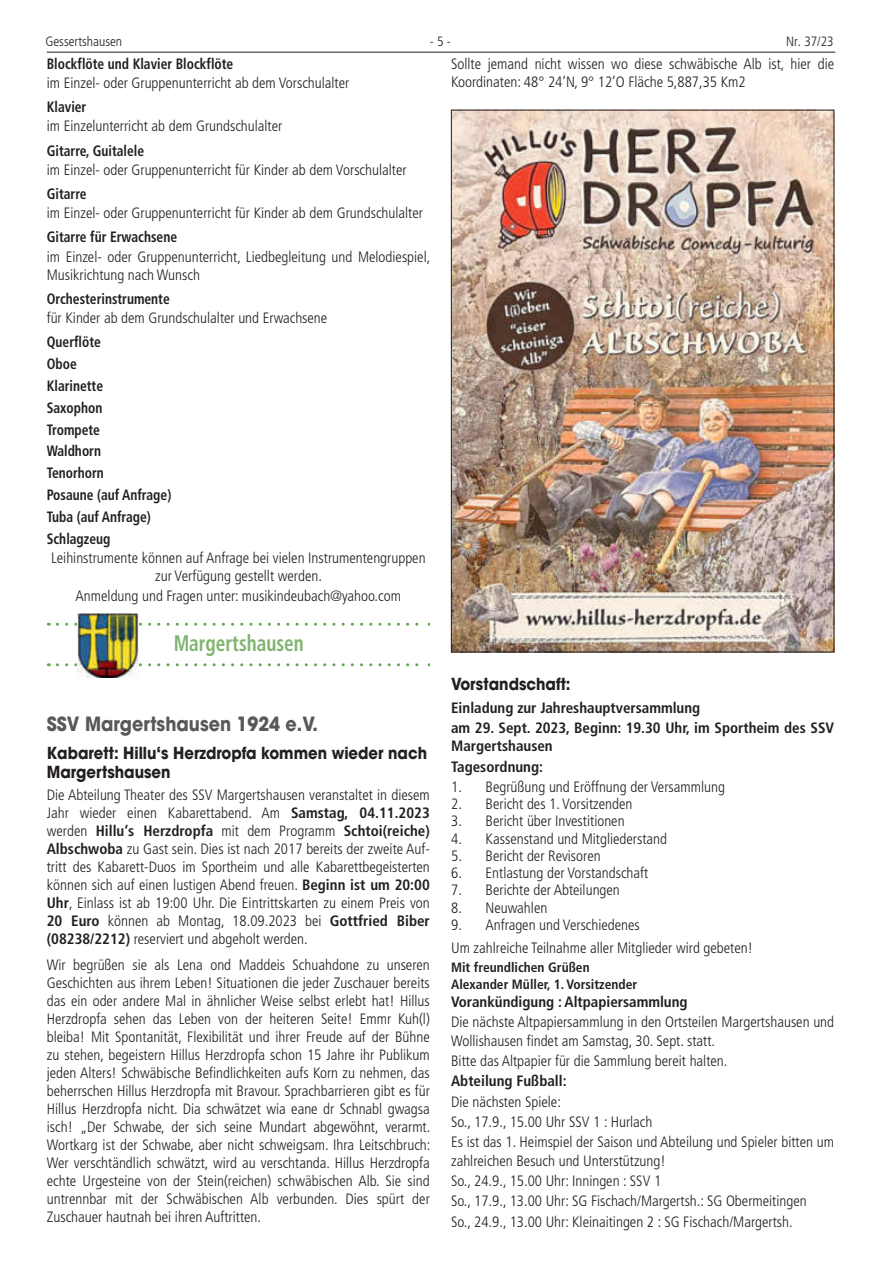
<style>
.page{position:relative;width:881px;height:1263px;background:#fff}
.page>*{position:absolute;margin:0;border:0;box-sizing:border-box;transform-origin:0 0}
.t1{font:700 condensed 22.5px "Frutiger LT";color:#7fb46f;scale:.85 1}
.t2{font:700 19.5px "Avant Garde LT";color:#57585a;scale:.9 1}
.t3{font:700 16.5px/19.5px "Avant Garde LT";color:#231f20;scale:.9 1}
.t4{font:300 condensed 15px/18px "Frutiger LT";color:#231f20}
.t5{font:700 condensed 15px/21.8px "Frutiger LT";color:#231f20;scale:.9 1}
.t6{font:700 condensed 15px/20.4px "Frutiger LT";color:#231f20}
.t7{font:700 condensed 13.5px/16.8px "Frutiger LT";color:#231f20}
.t8{font:300 condensed 13.5px "Frutiger LT";color:#231f20}
.s1{font-weight:700}
</style>
<div class="page">
<hr style="left:47px;top:52px;width:788px;height:1px;background:#231f20">
<img style="left:453px;top:112px;width:378px;height:538px">
<svg style="left:57px;top:623px;width:373px;height:3px"></svg>
<svg style="left:57px;top:663px;width:373px;height:3px"></svg>
<img style="left:78px;top:614px;width:60px;height:63px">
<p class="t8" style="left:45px;top:34px;width:78px">Gessertshausen</p>
<p class="t8" style="left:430px;top:34px;width:22px">- 5 -</p>
<p class="t8" style="left:785px;top:34px;width:49px">Nr. 37/23</p>
<p class="t4" style="left:451px;top:55px;width:384px">Sollte jemand nicht wissen wo diese schwäbische Alb ist, hier die<br>Koordinaten: 48° 24’N, 9° 12’O Fläche 5,887,35 Km2</p>
<p class="t5" style="left:47px;top:53px;width:209px">Blockflöte und Klavier Blockflöte</p>
<p class="t4" style="left:47px;top:74px;width:304px">im Einzel- oder Gruppenunterricht ab dem Vorschulalter</p>
<p class="t5" style="left:47px;top:96px;width:45px">Klavier</p>
<p class="t4" style="left:47px;top:117px;width:237px">im Einzelunterricht ab dem Grundschulalter</p>
<p class="t5" style="left:47px;top:139px;width:109px">Gitarre, Guitalele</p>
<p class="t4" style="left:47px;top:161px;width:361px">im Einzel- oder Gruppenunterricht für Kinder ab dem Vorschulalter</p>
<p class="t5" style="left:47px;top:183px;width:46px">Gitarre</p>
<p class="t4" style="left:47px;top:204px;width:377px">im Einzel- oder Gruppenunterricht für Kinder ab dem Grundschulalter</p>
<p class="t5" style="left:47px;top:226px;width:146px">Gitarre für Erwachsene</p>
<p class="t4" style="left:47px;top:248px;width:385px">im Einzel- oder Gruppenunterricht, Liedbegleitung und Melodiespiel,<br>Musikrichtung nach Wunsch</p>
<p class="t5" style="left:47px;top:288px;width:138px">Orchesterinstrumente</p>
<p class="t4" style="left:47px;top:309px;width:282px">für Kinder ab dem Grundschulalter und Erwachsene</p>
<p class="t5" style="left:47px;top:331px;width:140px">Querflöte<br>Oboe<br>Klarinette<br>Saxophon<br>Trompete<br>Waldhorn<br>Tenorhorn<br>Posaune (auf Anfrage)<br>Tuba (auf Anfrage)<br>Schlagzeug</p>
<p class="t4" style="left:51px;top:549px;width:376px;text-align:center">Leihinstrumente können auf Anfrage bei vielen Instrumentengruppen zur Verfügung gestellt werden.</p>
<p class="t4" style="left:76px;top:587px;width:327px">Anmeldung und Fragen unter: musikindeubach@yahoo.com</p>
<h1 class="t1" style="left:174px;top:630px;width:154px">Margertshausen</h1>
<h2 class="t2" style="left:47px;top:711px;width:303px">SSV Margertshausen 1924 e.V.</h2>
<p class="t3" style="left:47px;top:743px;width:424px">Kabarett: Hillu‘s Herzdropfa kommen wieder nach<br>Margertshausen</p>
<p class="t4" style="left:47px;top:786px;width:384px;text-align:justify">Die Abteilung Theater des SSV Margertshausen veranstaltet in diesem Jahr wieder einen Kabarettabend. Am <span class="s1">Samstag, 04.11.2023 </span>werden <span class="s1">Hillu‘s Herzdropfa</span> mit dem Programm <span class="s1">Schtoi(reiche)<br>Albschwoba</span> zu Gast sein. Dies ist nach 2017 bereits der zweite Auf&shy;tritt des Kabarett-Duos im Sportheim und alle Kabarettbegeisterten können sich auf einen lustigen Abend freuen. <span class="s1">Beginn ist um 20:00<br>Uhr</span>, Einlass ist ab 19:00 Uhr. Die Eintrittskarten zu einem Preis von <span class="s1">20 Euro</span> können ab Montag, 18.09.2023 bei <span class="s1">Gottfried Biber (08238/2212)</span> reserviert und abgeholt werden.</p>
<p class="t4" style="left:47px;top:956px;width:385px;text-align:justify">Wir begrüßen sie als Lena ond Maddeis Schuahdone zu unseren Geschichten aus ihrem Leben! Situationen die jeder Zuschauer bereits das ein oder andere Mal in ähnlicher Weise selbst erlebt hat! Hillus Herzdropfa sehen das Leben von der heiteren Seite! Emmr Kuh(l) bleiba! Mit Spontanität, Flexibilität und ihrer Freude auf der Bühne zu stehen, begeistern Hillus Herzdropfa schon 15 Jahre ihr Publikum jeden Alters! Schwäbische Befindlichkeiten aufs Korn zu nehmen, das beherrschen Hillus Herzdropfa mit Bravour. Sprachbarrieren gibt es für Hillus Herzdropfa nicht. Dia schwätzet wia eane dr Schnabl gwagsa isch! „Der Schwabe, der sich seine Mundart abgewöhnt, verarmt.<br>Wortkarg ist der Schwabe, aber nicht schweigsam. Ihra Leitschbruch:<br>Wer verschtändlich schwätzt, wird au verschtanda. Hillus Herzdropfa echte Urgesteine von der Stein(reichen) schwäbischen Alb. Sie sind untrennbar mit der Schwäbischen Alb verbunden. Dies spürt der Zuschauer hautnah bei ihren Auftritten.</p>
<p class="t3" style="left:451px;top:674px;width:134px">Vorstandschaft:</p>
<p class="t6" style="left:451px;top:697px;width:384px">Einladung zur Jahreshauptversammlung<br>am 29. Sept. 2023, Beginn: 19.30 Uhr, im Sportheim des SSV</p>
<p class="t6" style="left:451px;top:736px;width:103px">Margertshausen<br>Tagesordnung:</p>
<p class="t4" style="left:451px;top:778px;width:275px">1. Begrüßung und Eröffnung der Versammlung</p>
<p class="t4" style="left:451px;top:795px;width:183px">2. Bericht des 1. Vorsitzenden</p>
<p class="t4" style="left:451px;top:812px;width:175px">3. Bericht über Investitionen</p>
<p class="t4" style="left:451px;top:830px;width:217px">4. Kassenstand und Mitgliederstand</p>
<p class="t4" style="left:451px;top:847px;width:151px">5. Bericht der Revisoren</p>
<p class="t4" style="left:451px;top:864px;width:198px">6. Entlastung der Vorstandschaft</p>
<p class="t4" style="left:451px;top:881px;width:170px">7. Berichte der Abteilungen</p>
<p class="t4" style="left:451px;top:899px;width:98px">8. Neuwahlen</p>
<p class="t4" style="left:451px;top:913px;width:303px;line-height:23.4px">9. Anfragen und Verschiedenes<br>Um zahlreiche Teilnahme aller Mitglieder wird gebeten!</p>
<p class="t7" style="left:451px;top:959px;width:187px">Mit freundlichen Grüßen<br>Alexander Müller, 1. Vorsitzender</p>
<p class="t6" style="left:451px;top:991px;width:238px">Vorankündigung : Altpapiersammlung</p>
<p class="t4" style="left:451px;top:1013px;width:384px">Die nächste Altpapiersammlung in den Ortsteilen Margertshausen und<br>Wollishausen findet am Samstag, 30. Sept. statt.</p>
<p class="t4" style="left:451px;top:1052px;width:278px">Bitte das Altpapier für die Sammlung bereit halten.</p>
<p class="t6" style="left:451px;top:1071px;width:117px">Abteilung Fußball:</p>
<p class="t4" style="left:451px;top:1091px;width:384px;line-height:20.4px">Die nächsten Spiele:<br>So., 17.9., 15.00 Uhr SSV 1 : Hurlach<br>Es ist das 1. Heimspiel der Saison und Abteilung und Spieler bitten um</p>
<p class="t4" style="left:451px;top:1150px;width:357px;line-height:20.4px">zahlreichen Besuch und Unterstützung!<br>So., 24.9., 15.00 Uhr: Inningen : SSV 1<br>So., 17.9., 13.00 Uhr: SG Fischach/Margertsh.: SG Obermeitingen So., 24.9., 13.00 Uhr: Kleinaitingen 2 : SG Fischach/Margertsh.</p>
</div>
